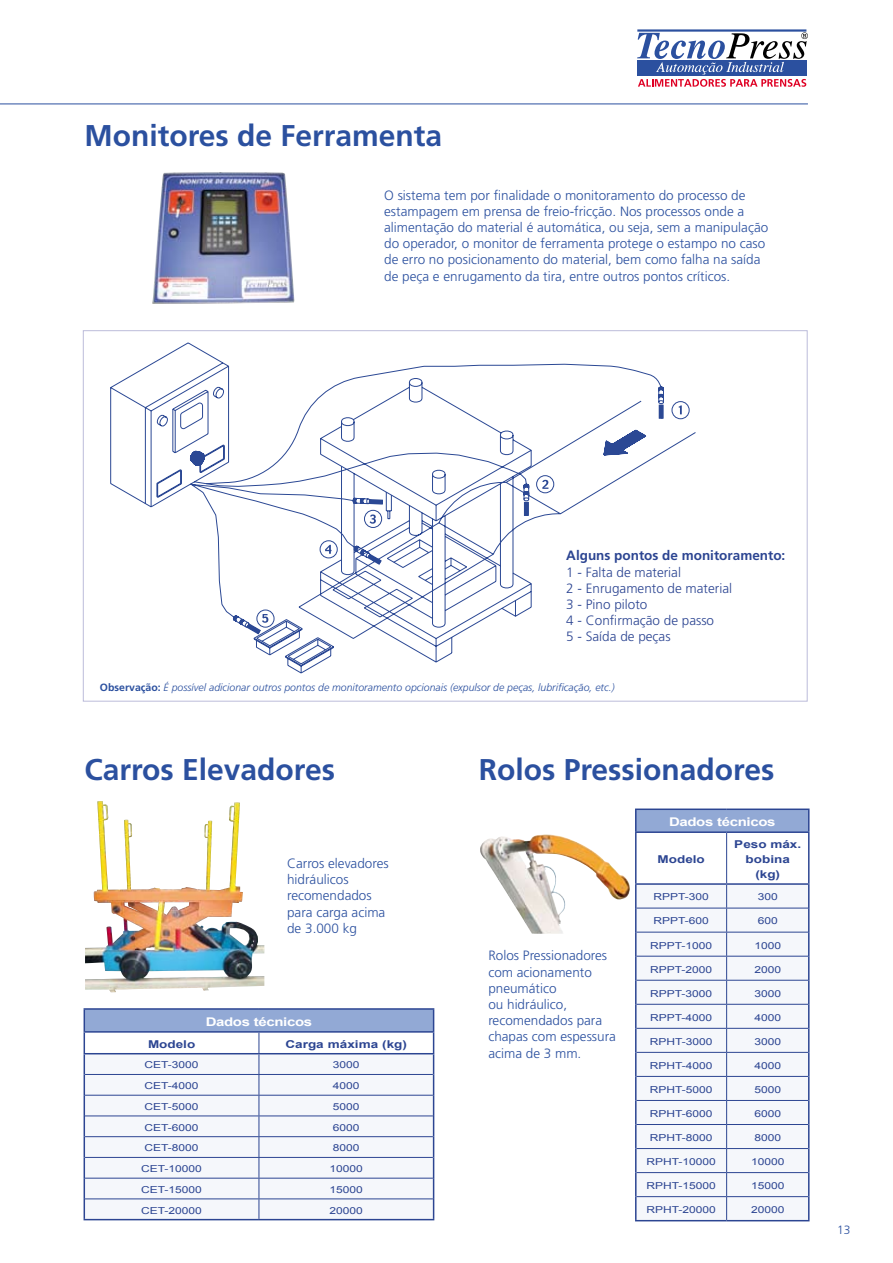
<style>
.page{position:relative;width:893px;height:1263px;background:#fff}
.page>*{position:absolute;margin:0;border:0;box-sizing:border-box;transform-origin:0 0}
.t1{font:700 30px "Frutiger";color:#2b509f}
.t2{font:300 13.5px/16.2px "Frutiger";color:#2b509f}
.t3{font:300 13.5px/16.2px "Frutiger";color:#2c4592}
.t4{font:700 13.5px "Frutiger";color:#2c4592}
.t5{font:700 12px "Arial";letter-spacing:-.025em;color:#fff;scale:1.25 1}
.t6{font:300 12px "Frutiger";color:#2b509f}
.t7{font:700 10.8px/15px "Arial";color:#2c4592;text-align:center;scale:1.25 1}
.t8{font:italic 300 10.5px "Frutiger";color:#2b509f}
.t9{font:9.6px "Arial";color:#2c4592;scale:1.25 1}
.s1{font-weight:700;font-style:normal}
</style>
<div class="page">
<hr style="left:637px;top:29px;width:169px;height:3px;background:#2b509f">
<svg style="left:637px;top:32px;width:171px;height:55px"></svg>
<hr style="left:0;top:104px;width:808px;height:1px;background:#2b509f">
<img style="left:152px;top:172px;width:143px;height:132px">
<img style="left:480px;top:834px;width:150px;height:100px">
<img style="left:85px;top:801px;width:179px;height:191px">
<div style="left:84px;top:1009px;width:350px;height:23px;background:#92a9d5"></div>
<div style="left:85px;top:1054px;width:348px;height:165px;background:#f5f7fb"></div>
<hr style="left:84px;top:1008px;width:175px;height:2px;background:#2c4592">
<hr style="left:259px;top:1008px;width:175px;height:2px;background:#2c4592">
<hr style="left:84px;top:1031px;width:175px;height:2px;background:#2c4592">
<hr style="left:259px;top:1031px;width:175px;height:2px;background:#2c4592">
<hr style="left:84px;top:1053px;width:175px;height:1px;background:#2c4592">
<hr style="left:259px;top:1053px;width:175px;height:1px;background:#2c4592">
<svg style="left:84px;top:1010px;width:1px;height:209px"></svg>
<svg style="left:433px;top:1010px;width:1px;height:209px"></svg>
<hr style="left:84px;top:1219px;width:175px;height:1px;background:#2c4592">
<hr style="left:259px;top:1219px;width:175px;height:1px;background:#2c4592">
<hr style="left:85px;top:1074px;width:174px;height:1px;background:#2c4592">
<hr style="left:259px;top:1074px;width:174px;height:1px;background:#2c4592">
<hr style="left:85px;top:1095px;width:174px;height:1px;background:#2c4592">
<hr style="left:259px;top:1095px;width:174px;height:1px;background:#2c4592">
<hr style="left:85px;top:1115px;width:174px;height:1px;background:#2c4592">
<hr style="left:259px;top:1115px;width:174px;height:1px;background:#2c4592">
<hr style="left:85px;top:1136px;width:174px;height:1px;background:#2c4592">
<hr style="left:259px;top:1136px;width:174px;height:1px;background:#2c4592">
<hr style="left:85px;top:1157px;width:174px;height:1px;background:#2c4592">
<hr style="left:259px;top:1157px;width:174px;height:1px;background:#2c4592">
<hr style="left:85px;top:1178px;width:174px;height:1px;background:#2c4592">
<hr style="left:259px;top:1178px;width:174px;height:1px;background:#2c4592">
<hr style="left:85px;top:1198px;width:174px;height:1px;background:#2c4592">
<hr style="left:259px;top:1198px;width:174px;height:1px;background:#2c4592">
<svg style="left:259px;top:1033px;width:1px;height:186px"></svg>
<div style="left:636px;top:809px;width:173px;height:23px;background:#92a9d5"></div>
<div style="left:636px;top:885px;width:172px;height:335px;background:#f5f7fb"></div>
<hr style="left:635px;top:808px;width:92px;height:2px;background:#2c4592">
<svg style="left:635px;top:810px;width:1px;height:21px"></svg>
<hr style="left:727px;top:808px;width:82px;height:2px;background:#2c4592">
<svg style="left:808px;top:810px;width:1px;height:21px"></svg>
<hr style="left:635px;top:831px;width:92px;height:2px;background:#2c4592">
<hr style="left:635px;top:833px;width:1px;height:50px;background:#2c4592">
<hr style="left:727px;top:831px;width:82px;height:2px;background:#2c4592">
<hr style="left:808px;top:833px;width:1px;height:50px;background:#2c4592">
<hr style="left:726px;top:833px;width:1px;height:50px;background:#2c4592">
<hr style="left:636px;top:908px;width:91px;height:1px;background:#2c4592">
<hr style="left:727px;top:908px;width:81px;height:1px;background:#2c4592">
<hr style="left:636px;top:932px;width:91px;height:1px;background:#2c4592">
<hr style="left:727px;top:932px;width:81px;height:1px;background:#2c4592">
<hr style="left:636px;top:956px;width:91px;height:1px;background:#2c4592">
<hr style="left:727px;top:956px;width:81px;height:1px;background:#2c4592">
<hr style="left:636px;top:980px;width:91px;height:1px;background:#2c4592">
<hr style="left:727px;top:980px;width:81px;height:1px;background:#2c4592">
<hr style="left:636px;top:1004px;width:91px;height:1px;background:#2c4592">
<hr style="left:727px;top:1004px;width:81px;height:1px;background:#2c4592">
<hr style="left:636px;top:1028px;width:91px;height:1px;background:#2c4592">
<hr style="left:727px;top:1028px;width:81px;height:1px;background:#2c4592">
<hr style="left:636px;top:1052px;width:91px;height:1px;background:#2c4592">
<hr style="left:727px;top:1052px;width:81px;height:1px;background:#2c4592">
<hr style="left:636px;top:1076px;width:91px;height:1px;background:#2c4592">
<hr style="left:727px;top:1076px;width:81px;height:1px;background:#2c4592">
<hr style="left:636px;top:1100px;width:91px;height:1px;background:#2c4592">
<hr style="left:727px;top:1100px;width:81px;height:1px;background:#2c4592">
<hr style="left:636px;top:1124px;width:91px;height:1px;background:#2c4592">
<hr style="left:727px;top:1124px;width:81px;height:1px;background:#2c4592">
<hr style="left:636px;top:1148px;width:91px;height:1px;background:#2c4592">
<hr style="left:727px;top:1148px;width:81px;height:1px;background:#2c4592">
<hr style="left:636px;top:1172px;width:91px;height:1px;background:#2c4592">
<hr style="left:727px;top:1172px;width:81px;height:1px;background:#2c4592">
<hr style="left:636px;top:1196px;width:91px;height:1px;background:#2c4592">
<hr style="left:727px;top:1196px;width:81px;height:1px;background:#2c4592">
<svg style="left:726px;top:885px;width:1px;height:335px"></svg>
<hr style="left:635px;top:883px;width:92px;height:2px;background:#2c4592">
<hr style="left:727px;top:883px;width:82px;height:2px;background:#2c4592">
<svg style="left:635px;top:885px;width:1px;height:335px"></svg>
<svg style="left:808px;top:885px;width:1px;height:335px"></svg>
<hr style="left:635px;top:1220px;width:92px;height:1px;background:#2c4592">
<hr style="left:727px;top:1220px;width:82px;height:1px;background:#2c4592">
<svg style="left:110px;top:343px;width:586px;height:330px"></svg>
<svg style="left:679px;top:405px;width:3px;height:9px"></svg>
<svg style="left:542px;top:480px;width:6px;height:9px"></svg>
<svg style="left:370px;top:514px;width:6px;height:10px"></svg>
<svg style="left:325px;top:545px;width:6px;height:9px"></svg>
<svg style="left:262px;top:614px;width:6px;height:9px"></svg>
<h1 class="t1" style="left:84px;top:118px;width:359px">Monitores de Ferramenta</h1>
<p class="t2" style="left:384px;top:187px;width:386px">O sistema tem por finalidade o monitoramento do processo de estampagem em prensa de freio-fricção. Nos processos onde a alimentação do material é automática, ou seja, sem a manipulação do operador, o monitor de ferramenta protege o estampo no caso de erro no posicionamento do material, bem como falha na saída de peça e enrugamento da tira, entre outros pontos críticos.</p>
<p class="t4" style="left:566px;top:548px;width:221px">Alguns pontos de monitoramento:</p>
<p class="t3" style="left:566px;top:564px;width:167px">1 - Falta de material<br>2 - Enrugamento de material<br>3 - Pino piloto<br>4 - Confirmação de passo<br>5 - Saída de peças</p>
<p class="t8" style="left:100px;top:682px;width:516px"><span class="s1">Observação:</span> É possível adicionar outros pontos de monitoramento opcionais (expulsor de peças, lubrificação, etc.)</p>
<h1 class="t1" style="left:84px;top:752px;width:252px">Carros Elevadores</h1>
<h1 class="t1" style="left:479px;top:752px;width:297px">Rolos Pressionadores</h1>
<p class="t2" style="left:287px;top:855px;width:103px">Carros elevadores hidráulicos recomendados para carga acima de 3.000 kg</p>
<p class="t5" style="left:206px;top:1015px;width:87px">Dados técnicos</p>
<p class="t7" style="left:148px;top:1036px;width:39px">Modelo</p>
<p class="t7" style="left:285px;top:1036px;width:99px">Carga máxima (kg)</p>
<p class="t9" style="left:145px;top:1060px;width:45px">CET-3000</p>
<p class="t9" style="left:333px;top:1060px;width:23px">3000</p>
<p class="t9" style="left:145px;top:1080px;width:45px">CET-4000</p>
<p class="t9" style="left:333px;top:1080px;width:23px">4000</p>
<p class="t9" style="left:145px;top:1101px;width:45px">CET-5000</p>
<p class="t9" style="left:333px;top:1101px;width:23px">5000</p>
<p class="t9" style="left:145px;top:1122px;width:45px">CET-6000</p>
<p class="t9" style="left:333px;top:1122px;width:23px">6000</p>
<p class="t9" style="left:145px;top:1143px;width:45px">CET-8000</p>
<p class="t9" style="left:333px;top:1143px;width:23px">8000</p>
<p class="t9" style="left:141px;top:1163px;width:50px">CET-10000</p>
<p class="t9" style="left:330px;top:1163px;width:28px">10000</p>
<p class="t9" style="left:141px;top:1184px;width:50px">CET-15000</p>
<p class="t9" style="left:330px;top:1184px;width:28px">15000</p>
<p class="t9" style="left:141px;top:1205px;width:50px">CET-20000</p>
<p class="t9" style="left:330px;top:1205px;width:28px">20000</p>
<p class="t2" style="left:488px;top:947px;width:129px">Rolos Pressionadores com acionamento pneumático<br>ou hidráulico, recomendados para chapas com espessura acima de 3 mm.</p>
<p class="t5" style="left:669px;top:815px;width:87px">Dados técnicos</p>
<p class="t7" style="left:658px;top:852px;width:39px">Modelo</p>
<p class="t7" style="left:734px;top:837px;width:55px">Peso máx. bobina (kg)</p>
<p class="t9" style="left:653px;top:892px;width:46px">RPPT-300</p>
<p class="t9" style="left:758px;top:892px;width:18px">300</p>
<p class="t9" style="left:653px;top:916px;width:46px">RPPT-600</p>
<p class="t9" style="left:758px;top:916px;width:18px">600</p>
<p class="t9" style="left:650px;top:940px;width:51px">RPPT-1000</p>
<p class="t9" style="left:754px;top:940px;width:23px">1000</p>
<p class="t9" style="left:650px;top:964px;width:51px">RPPT-2000</p>
<p class="t9" style="left:754px;top:964px;width:23px">2000</p>
<p class="t9" style="left:650px;top:988px;width:51px">RPPT-3000</p>
<p class="t9" style="left:754px;top:988px;width:23px">3000</p>
<p class="t9" style="left:650px;top:1012px;width:51px">RPPT-4000</p>
<p class="t9" style="left:754px;top:1012px;width:23px">4000</p>
<p class="t9" style="left:650px;top:1036px;width:52px">RPHT-3000</p>
<p class="t9" style="left:754px;top:1036px;width:23px">3000</p>
<p class="t9" style="left:650px;top:1060px;width:52px">RPHT-4000</p>
<p class="t9" style="left:754px;top:1060px;width:23px">4000</p>
<p class="t9" style="left:650px;top:1084px;width:52px">RPHT-5000</p>
<p class="t9" style="left:754px;top:1084px;width:23px">5000</p>
<p class="t9" style="left:650px;top:1108px;width:52px">RPHT-6000</p>
<p class="t9" style="left:754px;top:1108px;width:23px">6000</p>
<p class="t9" style="left:650px;top:1132px;width:52px">RPHT-8000</p>
<p class="t9" style="left:754px;top:1132px;width:23px">8000</p>
<p class="t9" style="left:646px;top:1156px;width:57px">RPHT-10000</p>
<p class="t9" style="left:751px;top:1156px;width:28px">10000</p>
<p class="t9" style="left:646px;top:1180px;width:57px">RPHT-15000</p>
<p class="t9" style="left:751px;top:1180px;width:28px">15000</p>
<p class="t9" style="left:646px;top:1204px;width:57px">RPHT-20000</p>
<p class="t9" style="left:751px;top:1204px;width:28px">20000</p>
<p class="t6" style="left:837px;top:1223px;width:15px">13</p>
</div>
